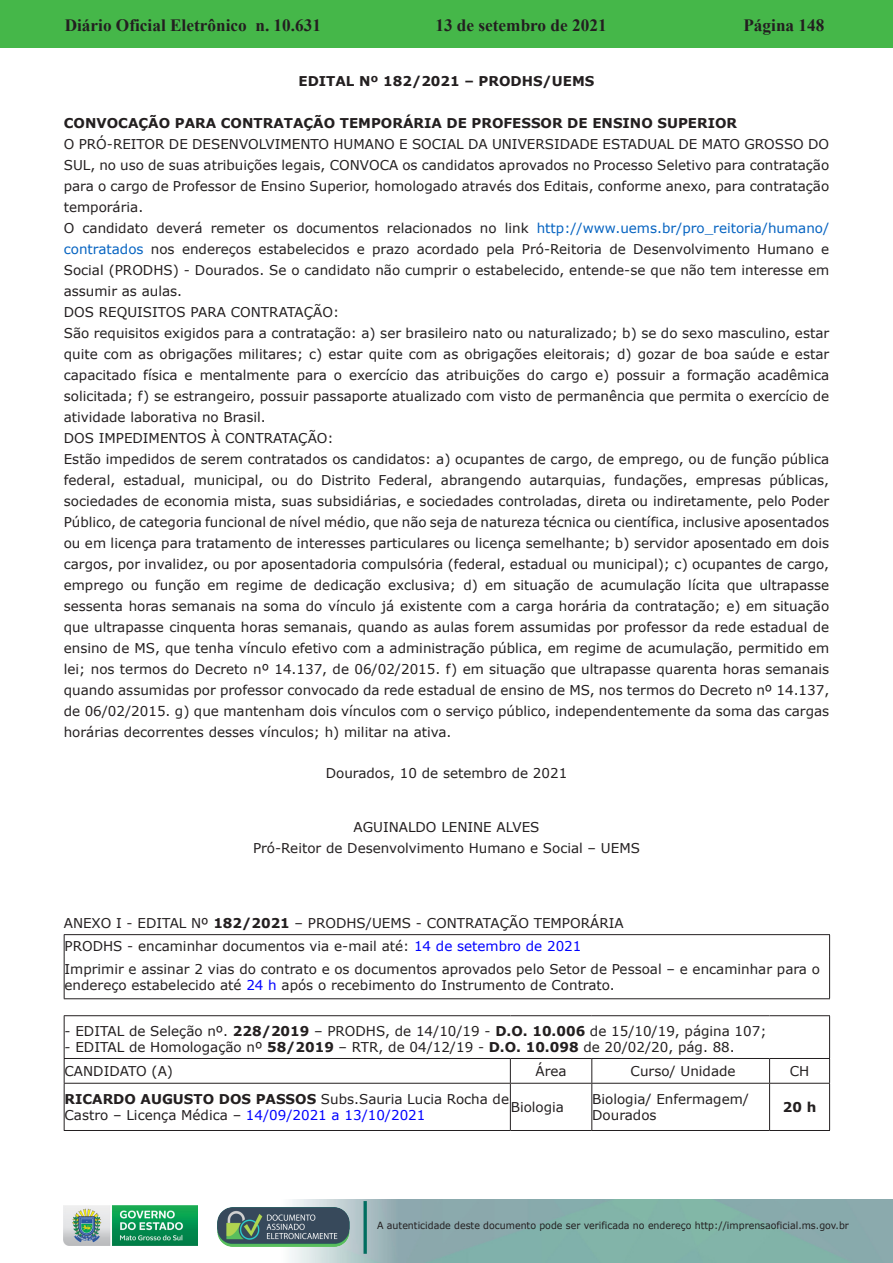
<style>
.page{position:relative;width:893px;height:1263px;background:#fff}
.page>*{position:absolute;margin:0;border:0;box-sizing:border-box;transform-origin:0 0}
.t1{font:700 17.25px "Times New Roman";color:#231f20}
.Corpo_de_texto_recua{font:13.5px/21px "Verdana";color:#231f20;text-align:justify}
.Recuo_de_corpo_de_te{font:13.5px "Verdana";color:#231f20}
.t2{font:700 13.5px "Verdana";color:#231f20}
.Conteúdo_da_tabela{font:13.5px "Verdana";color:#231f20}
.t3{font:9.9px "Verdana";color:#231f20;scale:.95 1}
.s1{color:#0563c1}
.s2{font-weight:700}
.s3{color:#00f}
</style>
<div class="page">
<div style="left:0;top:0;width:893px;height:48px;background:#45b749"></div>
<img style="left:63px;top:1199px;width:830px;height:64px">
<img style="left:364px;top:1202px;width:2px;height:51px">
<img style="left:218px;top:1207px;width:132px;height:39px">
<img style="left:64px;top:1205px;width:134px;height:41px">
<hr style="left:64px;top:934px;width:766px;height:1px;background:#231f20">
<hr style="left:64px;top:998px;width:766px;height:1px;background:#231f20">
<svg style="left:64px;top:935px;width:1px;height:21px"></svg>
<hr style="left:64px;top:956px;width:1px;height:42px;background:#231f20">
<svg style="left:829px;top:935px;width:1px;height:21px"></svg>
<hr style="left:829px;top:956px;width:1px;height:42px;background:#231f20">
<hr style="left:64px;top:1015px;width:446px;height:1px;background:#231f20">
<hr style="left:510px;top:1015px;width:82px;height:1px;background:#231f20">
<hr style="left:592px;top:1015px;width:178px;height:1px;background:#231f20">
<hr style="left:770px;top:1015px;width:60px;height:1px;background:#231f20">
<hr style="left:829px;top:1016px;width:1px;height:42px;background:#231f20">
<svg style="left:829px;top:1059px;width:1px;height:24px"></svg>
<hr style="left:64px;top:1058px;width:446px;height:1px;background:#231f20">
<hr style="left:510px;top:1058px;width:82px;height:1px;background:#231f20">
<hr style="left:592px;top:1058px;width:178px;height:1px;background:#231f20">
<hr style="left:770px;top:1058px;width:60px;height:1px;background:#231f20">
<hr style="left:64px;top:1083px;width:446px;height:1px;background:#231f20">
<hr style="left:510px;top:1083px;width:82px;height:1px;background:#231f20">
<hr style="left:592px;top:1083px;width:178px;height:1px;background:#231f20">
<hr style="left:770px;top:1083px;width:60px;height:1px;background:#231f20">
<hr style="left:64px;top:1130px;width:446px;height:1px;background:#231f20">
<hr style="left:510px;top:1130px;width:82px;height:1px;background:#231f20">
<hr style="left:592px;top:1130px;width:178px;height:1px;background:#231f20">
<hr style="left:770px;top:1130px;width:60px;height:1px;background:#231f20">
<hr style="left:64px;top:1016px;width:1px;height:42px;background:#231f20">
<svg style="left:64px;top:1059px;width:1px;height:24px"></svg>
<svg style="left:510px;top:1059px;width:1px;height:24px"></svg>
<svg style="left:591px;top:1059px;width:1px;height:24px"></svg>
<svg style="left:769px;top:1059px;width:1px;height:24px"></svg>
<hr style="left:64px;top:1083px;width:1px;height:47px;background:#231f20">
<hr style="left:510px;top:1083px;width:1px;height:47px;background:#231f20">
<hr style="left:591px;top:1083px;width:1px;height:47px;background:#231f20">
<hr style="left:769px;top:1083px;width:1px;height:47px;background:#231f20">
<hr style="left:829px;top:1083px;width:1px;height:47px;background:#231f20">
<p class="t1" style="left:65px;top:13px;width:258px">Diário Oficial Eletrônico n. 10.631</p>
<p class="t1" style="left:435px;top:13px;width:173px">13 de setembro de 2021</p>
<p class="t1" style="left:743px;top:13px;width:82px">Página 148</p>
<p class="t2" style="left:298px;top:72px;width:298px">EDITAL Nº 182/2021 – PRODHS/UEMS</p>
<p class="t2" style="left:64px;top:114px;width:675px">CONVOCAÇÃO PARA CONTRATAÇÃO TEMPORÁRIA DE PROFESSOR DE ENSINO SUPERIOR</p>
<p class="Corpo_de_texto_recua" style="left:64px;top:134px;width:767px">O PRÓ-REITOR DE DESENVOLVIMENTO HUMANO E SOCIAL DA UNIVERSIDADE ESTADUAL DE MATO GROSSO DO SUL, no uso de suas atribuições legais, CONVOCA os candidatos aprovados no Processo Seletivo para contratação para o cargo de Professor de Ensino Superior, homologado através dos Editais, conforme anexo, para contratação temporária.</p>
<p class="Corpo_de_texto_recua" style="left:64px;top:218px;width:767px">O candidato deverá remeter os documentos relacionados no link <span class="s1">http://www.uems.br/pro_reitoria/humano/ contratados</span> nos endereços estabelecidos e prazo acordado pela Pró-Reitoria de Desenvolvimento Humano e Social (PRODHS) - Dourados. Se o candidato não cumprir o estabelecido, entende-se que não tem interesse em assumir as aulas.</p>
<p class="Corpo_de_texto_recua" style="left:64px;top:302px;width:277px">DOS REQUISITOS PARA CONTRATAÇÃO:</p>
<p class="Corpo_de_texto_recua" style="left:64px;top:323px;width:767px">São requisitos exigidos para a contratação: a) ser brasileiro nato ou naturalizado; b) se do sexo masculino, estar quite com as obrigações militares; c) estar quite com as obrigações eleitorais; d) gozar de boa saúde e estar capacitado física e mentalmente para o exercício das atribuições do cargo e) possuir a formação acadêmica solicitada; f) se estrangeiro, possuir passaporte atualizado com visto de permanência que permita o exercício de atividade laborativa no Brasil.</p>
<p class="Corpo_de_texto_recua" style="left:64px;top:428px;width:271px">DOS IMPEDIMENTOS À CONTRATAÇÃO:</p>
<p class="Corpo_de_texto_recua" style="left:64px;top:449px;width:767px">Estão impedidos de serem contratados os candidatos: a) ocupantes de cargo, de emprego, ou de função pública federal, estadual, municipal, ou do Distrito Federal, abrangendo autarquias, fundações, empresas públicas, sociedades de economia mista, suas subsidiárias, e sociedades controladas, direta ou indiretamente, pelo Poder Público, de categoria funcional de nível médio, que não seja de natureza técnica ou científica, inclusive aposentados ou em licença para tratamento de interesses particulares ou licença semelhante; b) servidor aposentado em dois cargos, por invalidez, ou por aposentadoria compulsória (federal, estadual ou municipal); c) ocupantes de cargo, emprego ou função em regime de dedicação exclusiva; d) em situação de acumulação lícita que ultrapasse sessenta horas semanais na soma do vínculo já existente com a carga horária da contratação; e) em situação que ultrapasse cinquenta horas semanais, quando as aulas forem assumidas por professor da rede estadual de ensino de MS, que tenha vínculo efetivo com a administração pública, em regime de acumulação, permitido em lei; nos termos do Decreto nº 14.137, de 06/02/2015. f) em situação que ultrapasse quarenta horas semanais quando assumidas por professor convocado da rede estadual de ensino de MS, nos termos do Decreto nº 14.137, de 06/02/2015. g) que mantenham dois vínculos com o serviço público, independentemente da soma das cargas horárias decorrentes desses vínculos; h) militar na ativa.</p>
<p class="Corpo_de_texto_recua" style="left:326px;top:763px;width:243px">Dourados, 10 de setembro de 2021</p>
<p class="Corpo_de_texto_recua" style="left:353px;top:817px;width:188px">AGUINALDO LENINE ALVES</p>
<p class="Corpo_de_texto_recua" style="left:253px;top:837px;width:388px">Pró-Reitor de Desenvolvimento Humano e Social – UEMS</p>
<p class="Corpo_de_texto_recua" style="left:64px;top:913px;width:561px">ANEXO I - EDITAL Nº <span class="s2">182/2021</span> – PRODHS/UEMS - CONTRATAÇÃO TEMPORÁRIA</p>
<p class="Corpo_de_texto_recua" style="left:65px;top:935px;width:518px">PRODHS - encaminhar documentos via e-mail até: <span class="s3">14 de setembro de 2021</span></p>
<p class="Corpo_de_texto_recua" style="left:65px;top:961px;width:757px;line-height:16.2px">Imprimir e assinar 2 vias do contrato e os documentos aprovados pelo Setor de Pessoal – e encaminhar para o endereço estabelecido até <span class="s3">24 h</span> após o recebimento do Instrumento de Contrato.</p>
<p class="Recuo_de_corpo_de_te" style="left:65px;top:1022px;width:703px">- EDITAL de Seleção nº. <span class="s2">228/2019</span> – PRODHS, de 14/10/19 - <span class="s2">D.O. 10.006</span> de 15/10/19, página 107;</p>
<p class="Recuo_de_corpo_de_te" style="left:65px;top:1038px;width:672px">- EDITAL de Homologação nº <span class="s2">58/2019</span> – RTR, de 04/12/19 - <span class="s2">D.O. 10.098</span> de 20/02/20, pág. 88.</p>
<p class="Conteúdo_da_tabela" style="left:65px;top:1062px;width:110px">CANDIDATO (A)</p>
<p class="Conteúdo_da_tabela" style="left:535px;top:1062px;width:33px">Área</p>
<p class="Conteúdo_da_tabela" style="left:631px;top:1062px;width:106px">Curso/ Unidade</p>
<p class="Conteúdo_da_tabela" style="left:790px;top:1062px;width:21px">CH</p>
<p class="Corpo_de_texto_recua" style="left:65px;top:1091px;width:446px;line-height:16.2px"><span class="s2">RICARDO AUGUSTO DOS PASSOS</span> Subs.Sauria Lucia Rocha de<br>Castro – Licença Médica – <span class="s3">14/09/2021 a 13/10/2021</span></p>
<p class="Corpo_de_texto_recua" style="left:511px;top:1096px;width:55px">Biologia</p>
<p class="Corpo_de_texto_recua" style="left:592px;top:1091px;width:158px;line-height:16.2px">Biologia/ Enfermagem/<br>Dourados</p>
<p class="t2" style="left:783px;top:1097px;width:35px">20 h</p>
<p class="t3" style="left:377px;top:1219px;width:498px">A autenticidade deste documento pode ser verificada no endereço http://imprensaoficial.ms.gov.br</p>
</div>
